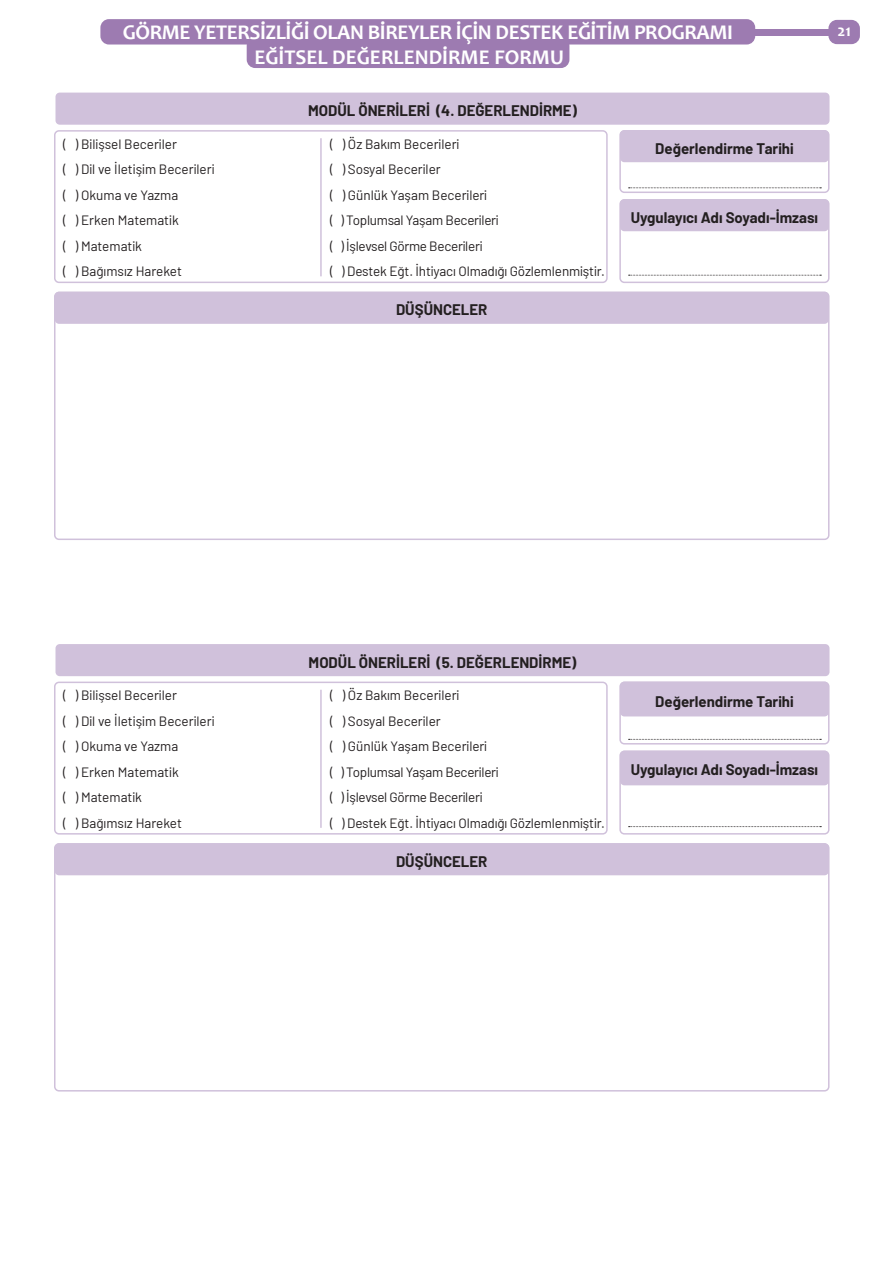
<style>
.page{position:relative;width:893px;height:1263px;background:#fff}
.page>*{position:absolute;margin:0;border:0;box-sizing:border-box;transform-origin:0 0}
.t1{font:700 21px/24.3px "Candara";letter-spacing:-.02em;color:#fff}
.t2{font:700 16.5px "Candara";color:#fff}
.t3{font:700 15px "Barlow";color:#231f20}
.t4{font:13.5px/25.5px "Barlow";letter-spacing:-.005em;color:#231f20}
</style>
<div class="page">
<div style="left:742px;top:29px;width:86px;height:6px;background:#9d7bb1"></div>
<div style="left:100px;top:19px;width:655px;height:26px;background:#9d7bb1;border-radius:9px"></div>
<div style="left:247px;top:37px;width:322px;height:31px;background:#9d7bb1;border-radius:9px"></div>
<div style="left:828px;top:20px;width:32px;height:24px;background:#9d7bb1;border-radius:9px"></div>
<div style="left:55px;top:93px;width:774px;height:32px;background:#d0c1db;border-radius:4px"></div>
<div style="left:55px;top:292px;width:774px;height:32px;background:#d0c1db;border-radius:4px"></div>
<div style="left:54px;top:130px;width:554px;height:153px;border:2px solid #d0c1db;border-radius:4px"></div>
<hr style="left:320px;top:138px;width:2px;height:138px;background:#d0c1db">
<div style="left:619px;top:130px;width:210px;height:63px;border:2px solid #d0c1db;border-radius:4px"></div>
<div style="left:620px;top:130px;width:209px;height:32px;background:#d0c1db;border-radius:4px"></div>
<svg style="left:629px;top:187px;width:192px;height:1px"></svg>
<div style="left:619px;top:199px;width:210px;height:84px;border:2px solid #d0c1db;border-radius:4px"></div>
<div style="left:620px;top:199px;width:209px;height:32px;background:#d0c1db;border-radius:4px"></div>
<svg style="left:629px;top:275px;width:192px;height:1px"></svg>
<div style="left:55px;top:644px;width:774px;height:32px;background:#d0c1db;border-radius:4px"></div>
<div style="left:55px;top:843px;width:774px;height:32px;background:#d0c1db;border-radius:4px"></div>
<div style="left:54px;top:682px;width:554px;height:152px;border:2px solid #d0c1db;border-radius:4px"></div>
<hr style="left:320px;top:690px;width:2px;height:138px;background:#d0c1db">
<div style="left:619px;top:682px;width:210px;height:62px;border:2px solid #d0c1db;border-radius:4px"></div>
<div style="left:620px;top:682px;width:209px;height:34px;background:#d0c1db;border-radius:4px"></div>
<svg style="left:629px;top:739px;width:192px;height:1px"></svg>
<div style="left:619px;top:751px;width:210px;height:83px;border:2px solid #d0c1db;border-radius:4px"></div>
<div style="left:620px;top:751px;width:209px;height:34px;background:#d0c1db;border-radius:4px"></div>
<svg style="left:629px;top:826px;width:192px;height:1px"></svg>
<h1 class="t1" style="left:254px;top:20px;width:480px;text-indent:-132px">GÖRME YETERSİZLİĞİ OLAN BİREYLER İÇİN DESTEK EĞİTİM PROGRAMI<br>EĞİTSEL DEĞERLENDİRME FORMU</h1>
<p class="t2" style="left:837px;top:25px;width:15px">21</p>
<p class="t3" style="left:308px;top:100px;width:270px">MODÜL ÖNERİLERİ (4. DEĞERLENDİRME)</p>
<p class="t4" style="left:63px;top:130px;width:153px">( ) Bilişsel Beceriler<br>( ) Dil ve İletişim Becerileri ( ) Okuma ve Yazma<br>( ) Erken Matematik<br>( ) Matematik<br>( ) Bağımsız Hareket</p>
<p class="t4" style="left:330px;top:130px;width:276px">( ) Öz Bakım Becerileri<br>( ) Sosyal Beceriler<br>( ) Günlük Yaşam Becerileri<br>( ) Toplumsal Yaşam Becerileri<br>( ) İşlevsel Görme Becerileri<br>( ) Destek Eğt. İhtiyacı Olmadığı Gözlemlenmiştir.</p>
<p class="t3" style="left:655px;top:137px;width:140px">Değerlendirme Tarihi</p>
<p class="t3" style="left:631px;top:206px;width:189px">Uygulayıcı Adı Soyadı-İmzası</p>
<p class="t3" style="left:396px;top:299px;width:93px">DÜŞÜNCELER</p>
<p class="t3" style="left:309px;top:651px;width:269px">MODÜL ÖNERİLERİ (5. DEĞERLENDİRME)</p>
<p class="t4" style="left:63px;top:682px;width:153px">( ) Bilişsel Beceriler<br>( ) Dil ve İletişim Becerileri ( ) Okuma ve Yazma<br>( ) Erken Matematik<br>( ) Matematik<br>( ) Bağımsız Hareket</p>
<p class="t4" style="left:330px;top:682px;width:276px">( ) Öz Bakım Becerileri<br>( ) Sosyal Beceriler<br>( ) Günlük Yaşam Becerileri<br>( ) Toplumsal Yaşam Becerileri<br>( ) İşlevsel Görme Becerileri<br>( ) Destek Eğt. İhtiyacı Olmadığı Gözlemlenmiştir.</p>
<p class="t3" style="left:655px;top:690px;width:140px">Değerlendirme Tarihi</p>
<p class="t3" style="left:631px;top:759px;width:189px">Uygulayıcı Adı Soyadı-İmzası</p>
<p class="t3" style="left:396px;top:850px;width:93px">DÜŞÜNCELER</p>
</div>
